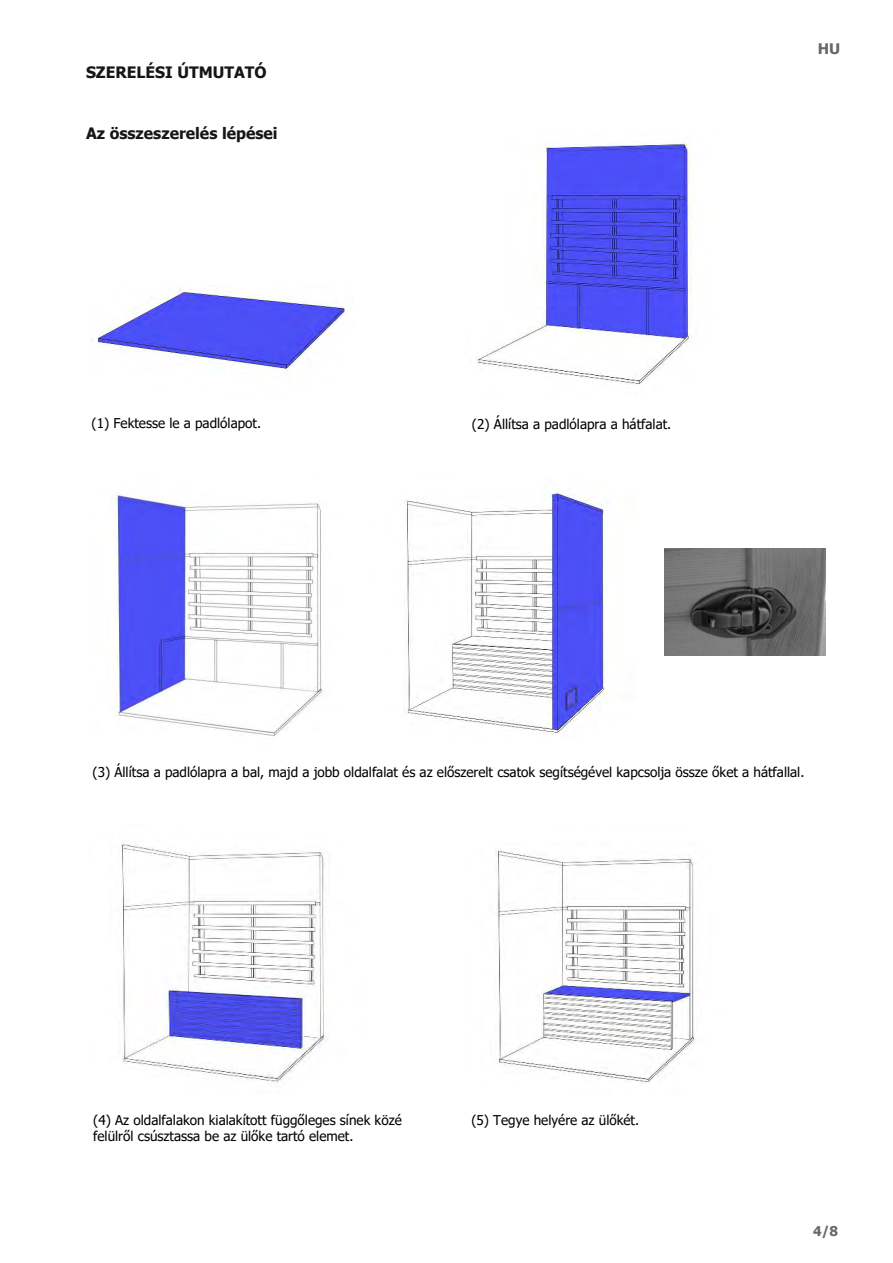
<style>
.page{position:relative;width:893px;height:1263px;background:#fff}
.page>*{position:absolute;margin:0;border:0;box-sizing:border-box;transform-origin:0 0}
.t1{font:700 15.75px "Tahoma";color:#151616}
.t2{font:700 14.55px "Tahoma";color:#686868}
.t3{font:13.5px/16.2px "Tahoma";color:#000}
.t4{font:700 13.5px "Tahoma";color:#686868}
</style>
<div class="page">
<img style="left:664px;top:549px;width:161px;height:107px">
<img style="left:96px;top:289px;width:252px;height:82px">
<img style="left:477px;top:142px;width:219px;height:242px">
<img style="left:113px;top:493px;width:209px;height:243px">
<img style="left:406px;top:489px;width:202px;height:245px">
<img style="left:121px;top:844px;width:205px;height:238px">
<img style="left:496px;top:850px;width:199px;height:233px">
<p class="t1" style="left:86px;top:62px;width:182px">SZERELÉSI ÚTMUTATÓ</p>
<p class="t1" style="left:86px;top:122px;width:193px">Az összeszerelés lépései</p>
<p class="t3" style="left:92px;top:415px;width:171px">(1) Fektesse le a padlólapot.</p>
<p class="t3" style="left:472px;top:417px;width:201px">(2) Állítsa a padlólapra a hátfalat.</p>
<p class="t2" style="left:818px;top:39px;width:24px">HU</p>
<p class="t3" style="left:93px;top:765px;width:713px">(3) Állítsa a padlólapra a bal, majd a jobb oldalfalat és az előszerelt csatok segítségével kapcsolja össze őket a hátfallal.</p>
<p class="t3" style="left:93px;top:1112px;width:310px">(4) Az oldalfalakon kialakított függőleges sínek közé felülről csúsztassa be az ülőke tartó elemet.</p>
<p class="t3" style="left:471px;top:1112px;width:169px">(5) Tegye helyére az ülőkét.</p>
<p class="t4" style="left:813px;top:1222px;width:26px">4/8</p>
</div>
